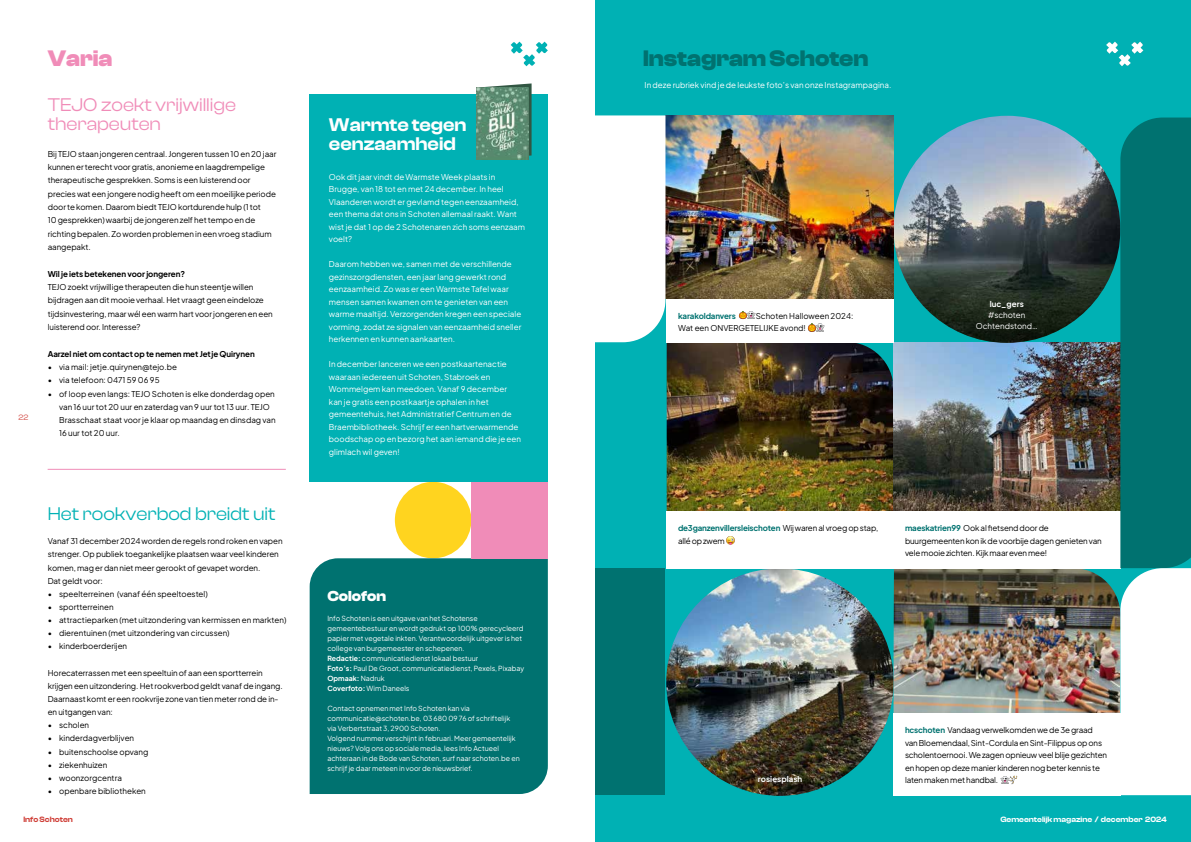
<style>
.page{position:relative;width:1191px;height:842px;background:#fff}
.page>*{position:absolute;margin:0;border:0;box-sizing:border-box;transform-origin:0 0}
.t1{font:700 23.3px "Clash Display";color:#007270}
.t2{font:700 23.3px "Clash Display";color:#f08cb8}
.t3{font:19px/19px "Clash Display";color:#f08cb8}
.t4{font:600 19px/19px "Clash Display";color:#fff}
.t5{font:19px "Clash Display";color:#00b1b4}
.t6{font:700 15px "Clash Display";color:#fff}
.t7{font:8px/13.3px "Plus Jakarta Sans";letter-spacing:-.01em;color:#000}
.t8{font:8px/12.5px "Plus Jakarta Sans";color:#fff}
.t9{font:700 8px "Plus Jakarta Sans";letter-spacing:-.01em;color:#000}
.t10{font:600 8px "Clash Display";color:#fff}
.t11{font:700 8px "Plus Jakarta Sans";color:#fff}
.t12{font:700 8px "Plus Jakarta Sans";letter-spacing:-.02em;color:#007270}
.t13{font:600 8px "Clash Display";color:#cf3e37}
.t14{font:8px "Clash Display";color:#cf3e37}
.t15{font:7px/10px "Plus Jakarta Sans";color:#fff}
.s1{font-weight:700}
.s2{font-weight:700;color:#007270}
</style>
<div class="page">
<div style="left:595px;top:0;width:596px;height:842px;background:#00b1b4"></div>
<img style="left:666px;top:568px;width:227px;height:228px;border-radius:114px">
<img style="left:666px;top:343px;width:227px;height:168px">
<img style="left:893px;top:568px;width:227px;height:145px">
<img style="left:893px;top:343px;width:227px;height:168px">
<div style="left:666px;top:298px;width:227px;height:45px;background:#fff"></div>
<div style="left:893px;top:511px;width:227px;height:57px;background:#fff"></div>
<div style="left:893px;top:713px;width:227px;height:82px;background:#fff"></div>
<div style="left:666px;top:511px;width:227px;height:57px;background:#fff"></div>
<img style="left:665px;top:116px;width:228px;height:182px">
<svg style="left:1120px;top:118px;width:71px;height:677px"></svg>
<div style="left:595px;top:115px;width:70px;height:227px;background:#fff"></div>
<div style="left:595px;top:568px;width:70px;height:227px;background:#007270"></div>
<svg style="left:893px;top:116px;width:227px;height:227px"></svg>
<div style="left:978px;top:303px;width:70px;height:38px;background:#000;opacity:.75"></div>
<svg style="left:1106px;top:42px;width:37px;height:24px"></svg>
<svg style="left:510px;top:42px;width:38px;height:24px"></svg>
<div style="left:395px;top:482px;width:76px;height:76px;background:#ffd41f;border-radius:50%"></div>
<div style="left:310px;top:94px;width:238px;height:388px;background:#00b1b4"></div>
<div style="left:310px;top:558px;width:238px;height:236px;background:#007270"></div>
<div style="left:471px;top:482px;width:77px;height:76px;background:#f08cb8"></div>
<svg style="left:477px;top:83px;width:54px;height:77px"></svg>
<hr style="left:48px;top:469px;width:238px;height:1px;background:#f08cb8">
<img style="left:477px;top:88px;width:51px;height:72px">
<h1 class="t2" style="left:48px;top:45px;width:66px">Varia</h1>
<p class="t14" style="left:19px;top:413px;width:11px">22</p>
<h2 class="t3" style="left:48px;top:95px;width:190px">TEJO zoekt vrijwillige therapeuten</h2>
<p class="t7" style="left:48px;top:146px;width:230px">Bij TEJO staan jongeren centraal. Jongeren tussen 10 en 20 jaar kunnen er terecht voor gratis, anonieme en laagdrempelige therapeutische gesprekken. Soms is een luisterend oor precies wat een jongere nodig heeft om een moeilijke periode door te komen. Daarom biedt TEJO kortdurende hulp (1 tot<br>10 gesprekken) waarbij de jongeren zelf het tempo en de richting bepalen. Zo worden problemen in een vroeg stadium aangepakt.</p>
<p class="t9" style="left:48px;top:266px;width:139px">Wil je iets betekenen voor jongeren?</p>
<p class="t7" style="left:48px;top:279px;width:227px">TEJO zoekt vrijwillige therapeuten die hun steentje willen bijdragen aan dit mooie verhaal. Het vraagt geen eindeloze tijdsinvestering, maar wél een warm hart voor jongeren en een luisterend oor. Interesse?</p>
<p class="t9" style="left:48px;top:346px;width:208px">Aarzel niet om contact op te nemen met Jetje Quirynen</p>
<p class="t7" style="left:48px;top:359px;width:131px">• via mail: jetje.quirynen@tejo.be</p>
<p class="t7" style="left:48px;top:373px;width:113px">• via telefoon: 0471 59 06 95</p>
<p class="t7" style="left:59px;top:386px;width:218px;text-indent:-11px">• of loop even langs: TEJO Schoten is elke donderdag open van 16 uur tot 20 uur en zaterdag van 9 uur tot 13 uur. TEJO Brasschaat staat voor je klaar op maandag en dinsdag van 16 uur tot 20 uur.</p>
<h2 class="t5" style="left:48px;top:503px;width:229px">Het rookverbod breidt uit</h2>
<p class="t7" style="left:48px;top:534px;width:236px">Vanaf 31 december 2024 worden de regels rond roken en vapen strenger. Op publiek toegankelijke plaatsen waar veel kinderen komen, mag er dan niet meer gerookt of gevapet worden.<br>Dat geldt voor:</p>
<p class="t7" style="left:48px;top:586px;width:161px">• speelterreinen (vanaf één speeltoestel)</p>
<p class="t7" style="left:48px;top:600px;width:67px">• sportterreinen</p>
<p class="t7" style="left:48px;top:613px;width:240px">• attractieparken (met uitzondering van kermissen en markten)</p>
<p class="t7" style="left:48px;top:626px;width:183px">• dierentuinen (met uitzondering van circussen)</p>
<p class="t7" style="left:48px;top:639px;width:81px">• kinderboerderijen</p>
<p class="t7" style="left:48px;top:665px;width:236px">Horecaterrassen met een speeltuin of aan een sportterrein krijgen een uitzondering. Het rookverbod geldt vanaf de ingang.<br>Daarnaast komt er een rookvrije zone van tien meter rond de in&shy;en uitgangen van:</p>
<p class="t7" style="left:48px;top:718px;width:43px">• scholen</p>
<p class="t7" style="left:48px;top:731px;width:88px">• kinderdagverblijven</p>
<p class="t7" style="left:48px;top:744px;width:102px">• buitenschoolse opvang</p>
<p class="t7" style="left:48px;top:757px;width:61px">• ziekenhuizen</p>
<p class="t7" style="left:48px;top:770px;width:76px">• woonzorgcentra</p>
<p class="t7" style="left:48px;top:783px;width:100px">• openbare bibliotheken</p>
<p class="t13" style="left:23px;top:815px;width:51px">Info Schoten</p>
<h2 class="t4" style="left:329px;top:115px;width:139px">Warmte tegen eenzaamheid</h2>
<p class="t8" style="left:329px;top:170px;width:198px">Ook dit jaar vindt de Warmste Week plaats in Brugge, van 18 tot en met 24 december. In heel Vlaanderen wordt er gevlamd tegen eenzaamheid, een thema dat ons in Schoten allemaal raakt. Want wist je dat 1 op de 2 Schotenaren zich soms eenzaam voelt?</p>
<p class="t8" style="left:329px;top:257px;width:194px">Daarom hebben we, samen met de verschillende gezinszorgdiensten, een jaar lang gewerkt rond eenzaamheid. Zo was er een Warmste Tafel waar mensen samen kwamen om te genieten van een warme maaltijd. Verzorgenden kregen een speciale vorming, zodat ze signalen van eenzaamheid sneller herkennen en kunnen aankaarten.</p>
<p class="t8" style="left:329px;top:357px;width:194px">In december lanceren we een postkaartenactie waaraan iedereen uit Schoten, Stabroek en Wommelgem kan meedoen. Vanaf 9 december kan je gratis een postkaartje ophalen in het gemeentehuis, het Administratief Centrum en de Braembibliotheek. Schrijf er een hartverwarmende boodschap op en bezorg het aan iemand die je een glimlach wil geven!</p>
<h3 class="t6" style="left:327px;top:588px;width:60px">Colofon</h3>
<p class="t15" style="left:327px;top:613px;width:198px">Info Schoten is een uitgave van het Schotense gemeentebestuur en wordt gedrukt op 100% gerecycleerd papier met vegetale inkten. Verantwoordelijk uitgever is het college van burgemeester en schepenen.<br><span class="s1">Redactie:</span> communicatiedienst lokaal bestuur<br><span class="s1">Foto’s:</span> Paul De Groot, communicatiedienst, Pexels, Pixabay <span class="s1">Opmaak:</span> Nadruk<br><span class="s1">Coverfoto:</span> Wim Daneels</p>
<p class="t15" style="left:327px;top:703px;width:194px">Contact opnemen met Info Schoten kan via communicatie@schoten.be, 03 680 09 76 of schriftelijk via Verbertstraat 3, 2900 Schoten.<br>Volgend nummer verschijnt in februari. Meer gemeentelijk nieuws? Volg ons op sociale media, lees Info Actueel achteraan in de Bode van Schoten, surf naar schoten.be en schrijf je daar meteen in voor de nieuwsbrief.</p>
<h1 class="t1" style="left:643px;top:45px;width:227px">Instagram Schoten</h1>
<p class="t8" style="left:644px;top:78px;width:248px">In deze rubriek vind je de leukste foto’s van onze Instagrampagina.</p>
<p class="t7" style="left:678px;top:309px;width:177px;line-height:12.4px;text-indent:78px">Schoten Halloween 2024:<br>Wat een ONVERGETELIJKE avond!</p>
<p class="t12" style="left:678px;top:308px;width:59px">karakoldanvers</p>
<p class="t11" style="left:989px;top:297px;width:36px">luc_gers</p>
<p class="t8" style="left:975px;top:308px;width:63px;line-height:11px;text-align:center">#schoten<br>Ochtendstond…</p>
<p class="t7" style="left:678px;top:521px;width:202px;line-height:12.5px"><span class="s2">de3ganzenvillersleischoten</span> Wij waren al vroeg op stap, allé op zwem</p>
<p class="t7" style="left:905px;top:521px;width:198px;line-height:12.5px"><span class="s2">maeskatrien99</span> Ook al fietsend door de buurgemeenten kon ik de voorbije dagen genieten van vele mooie zichten. Kijk maar even mee!</p>
<p class="t11" style="left:758px;top:772px;width:46px">rosiesplash</p>
<p class="t7" style="left:905px;top:723px;width:203px;line-height:12.5px"><span class="s2">hcschoten</span> Vandaag verwelkomden we de 3e graad van Bloemendaal, Sint-Cordula en Sint-Filippus op ons scholentoernooi. We zagen opnieuw veel blije gezichten en hopen op deze manier kinderen nog beter kennis te laten maken met handbal.</p>
<p class="t10" style="left:1000px;top:815px;width:168px">Gemeentelijk magazine / december 2024</p>
</div>
